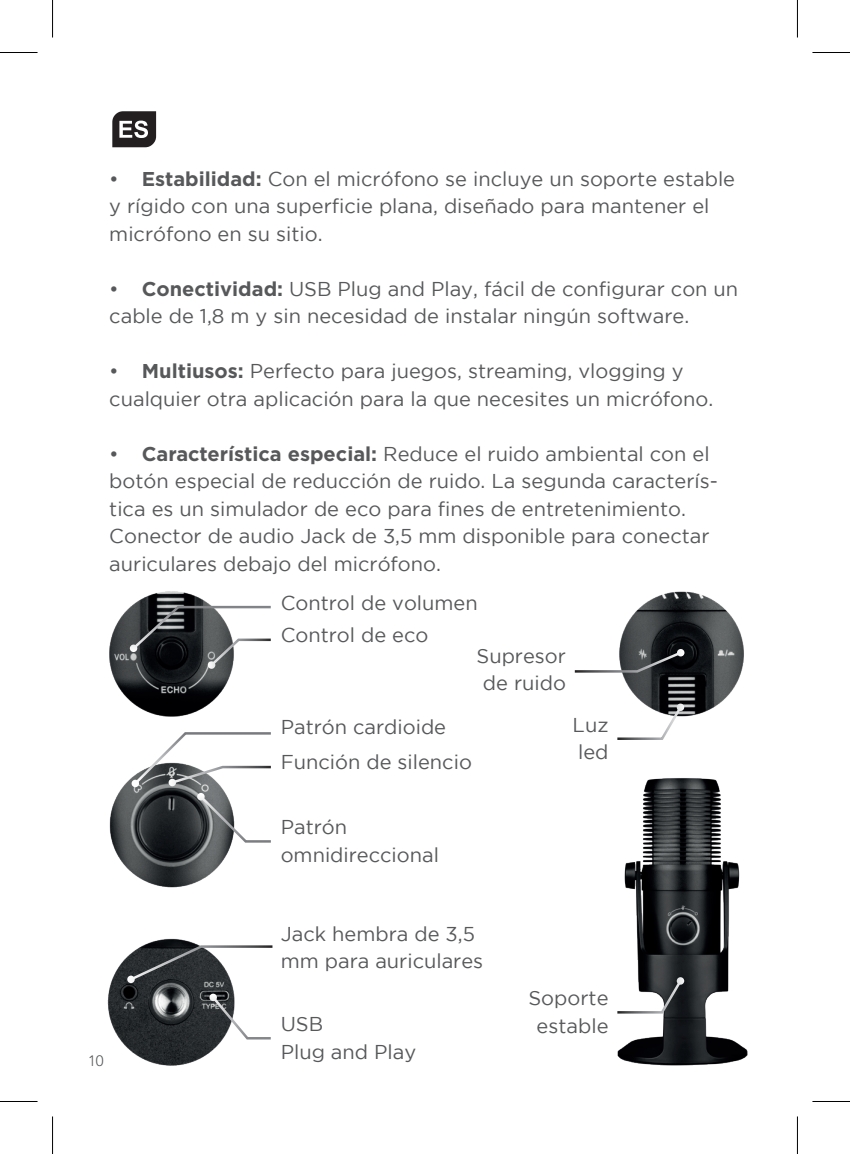
<style>
.page{position:relative;width:850px;height:1154px;background:#fff}
.page>*{position:absolute;margin:0;border:0;box-sizing:border-box;transform-origin:0 0}
.t1{font:50px "KONIX LAND";color:#231f20}
.t2{font:20px/27.5px "Gotham";color:#57585a}
.t3{font:300 15px "Avenir LT Std";color:#57585a}
.s1{font-weight:700}
</style>
<div class="page">
<img style="left:107px;top:938px;width:128px;height:128px">
<img style="left:109px;top:591px;width:123px;height:126px">
<img style="left:109px;top:778px;width:123px;height:110px">
<img style="left:619px;top:591px;width:125px;height:126px">
<svg style="left:130px;top:605px;width:141px;height:64px"></svg>
<svg style="left:574px;top:649px;width:110px;height:25px"></svg>
<svg style="left:617px;top:703px;width:67px;height:37px"></svg>
<svg style="left:197px;top:793px;width:74px;height:51px"></svg>
<svg style="left:131px;top:732px;width:140px;height:55px"></svg>
<svg style="left:209px;top:994px;width:62px;height:47px"></svg>
<svg style="left:127px;top:944px;width:146px;height:39px"></svg>
<img style="left:617px;top:778px;width:131px;height:288px">
<svg style="left:617px;top:977px;width:67px;height:38px"></svg>
<hr style="left:0;top:52px;width:38px;height:1px;background:#000">
<hr style="left:812px;top:52px;width:37px;height:1px;background:#000">
<hr style="left:0;top:1101px;width:38px;height:1px;background:#000">
<hr style="left:812px;top:1101px;width:37px;height:1px;background:#000">
<hr style="left:52px;top:0;width:1px;height:38px;background:#000">
<hr style="left:52px;top:1116px;width:1px;height:38px;background:#000">
<hr style="left:796px;top:0;width:1px;height:38px;background:#000">
<hr style="left:796px;top:1116px;width:1px;height:38px;background:#000">
<h1 class="t1" style="left:109px;top:103px;width:52px">R</h1>
<p class="t2" style="left:109px;top:165px;width:627px">• <span class="s1">Estabilidad:</span> Con el micrófono se incluye un soporte estable y rígido con una superficie plana, diseñado para mantener el micrófono en su sitio.</p>
<p class="t2" style="left:109px;top:275px;width:630px">• <span class="s1">Conectividad:</span> USB Plug and Play, fácil de configurar con un cable de 1,8 m y sin necesidad de instalar ningún software.</p>
<p class="t2" style="left:109px;top:357px;width:605px">• <span class="s1">Multiusos:</span> Perfecto para juegos, streaming, vlogging y cualquier otra aplicación para la que necesites un micrófono.</p>
<p class="t2" style="left:109px;top:440px;width:609px">• <span class="s1">Característica especial:</span> Reduce el ruido ambiental con el botón especial de reducción de ruido. La segunda caracterís&shy;tica es un simulador de eco para fines de entretenimiento.<br>Conector de audio Jack de 3,5 mm disponible para conectar auriculares debajo del micrófono.</p>
<p class="t2" style="left:280px;top:587px;width:198px;line-height:31.8px">Control de volumen<br>Control de eco</p>
<p class="t3" style="left:88px;top:1052px;width:17px">10</p>
<p class="t2" style="left:476px;top:642px;width:91px;text-align:center">Supresor de ruido</p>
<p class="t2" style="left:280px;top:709px;width:193px;line-height:35px">Patrón cardioide<br>Función de silencio</p>
<p class="t2" style="left:572px;top:711px;width:37px">Luz led</p>
<p class="t2" style="left:280px;top:813px;width:160px">Patrón omnidireccional</p>
<p class="t2" style="left:280px;top:919px;width:204px">Jack hembra de 3,5 mm para auriculares</p>
<p class="t2" style="left:280px;top:1010px;width:137px">USB<br>Plug and Play</p>
<p class="t2" style="left:528px;top:984px;width:81px;text-align:center">Soporte estable</p>
</div>
